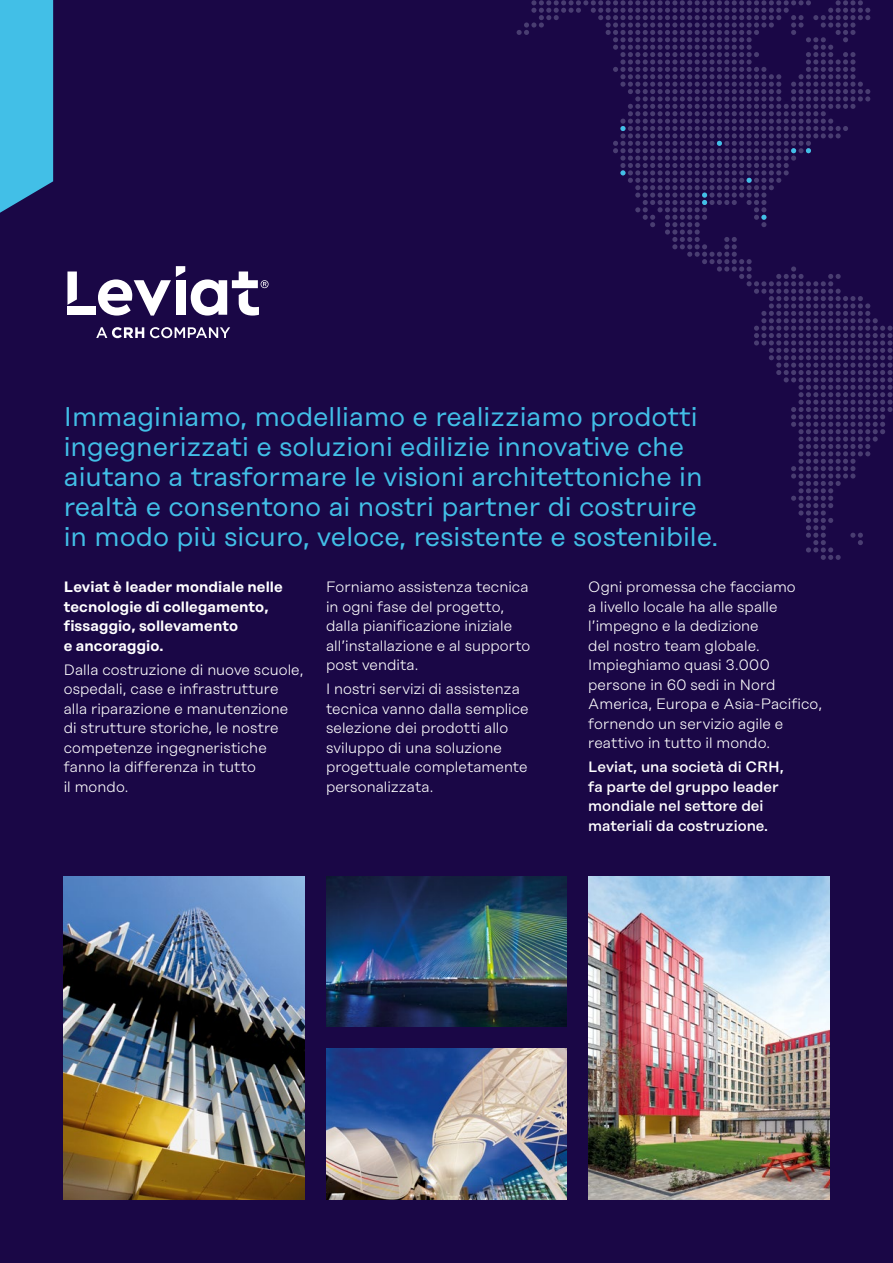
<style>
.page{position:relative;width:893px;height:1263px;background:#1a0746}
.page>*{position:absolute;margin:0;border:0;box-sizing:border-box;transform-origin:0 0}
.t1{font:27px/30px "Rational Display";color:#42bfe7}
.t2{font:300 15px/19.5px "Rational Display";letter-spacing:.005em;color:#fff}
.t3{font:500 15px/19.5px "Rational Display";color:#fff}
.t4{font:600 15px/19.5px "Rational Display";letter-spacing:.005em;color:#fff}
</style>
<div class="page">
<svg style="left:517px;top:0;width:376px;height:560px"></svg>
<svg style="left:0;top:0;width:53px;height:213px;background:#3fb1da"></svg>
<img style="left:64px;top:876px;width:241px;height:323px">
<img style="left:326px;top:1048px;width:241px;height:151px">
<img style="left:326px;top:876px;width:241px;height:151px">
<img style="left:588px;top:876px;width:241px;height:323px">
<svg style="left:96px;top:327px;width:48px;height:11px"></svg>
<svg style="left:150px;top:327px;width:80px;height:11px"></svg>
<div style="left:67px;top:306px;width:29px;height:9px;background:#fff"></div>
<svg style="left:67px;top:271px;width:10px;height:34px"></svg>
<svg style="left:98px;top:266px;width:87px;height:50px"></svg>
<svg style="left:191px;top:271px;width:78px;height:45px"></svg>
<p class="t1" style="left:64px;top:401px;width:656px">Immaginiamo, modelliamo e realizziamo prodotti ingegnerizzati e soluzioni edilizie innovative che aiutano a trasformare le visioni architettoniche in realtà e consentono ai nostri partner di costruire in modo più sicuro, veloce, resistente e sostenibile.</p>
<p class="t4" style="left:64px;top:577px;width:221px">Leviat è leader mondiale nelle tecnologie di collegamento, fissaggio, sollevamento<br>e ancoraggio.</p>
<p class="t2" style="left:64px;top:660px;width:241px">Dalla costruzione di nuove scuole, ospedali, case e infrastrutture alla riparazione e manutenzione di strutture storiche, le nostre competenze ingegneristiche fanno la differenza in tutto<br>il mondo.</p>
<p class="t2" style="left:326px;top:577px;width:206px">Forniamo assistenza tecnica in ogni fase del progetto, dalla pianificazione iniziale all’installazione e al supporto post vendita.</p>
<p class="t2" style="left:326px;top:679px;width:204px">I nostri servizi di assistenza tecnica vanno dalla semplice selezione dei prodotti allo sviluppo di una soluzione progettuale completamente personalizzata.</p>
<p class="t2" style="left:588px;top:577px;width:235px">Ogni promessa che facciamo<br>a livello locale ha alle spalle l’impegno e la dedizione<br>del nostro team globale.<br>Impieghiamo quasi 3.000 persone in 60 sedi in Nord<br>America, Europa e Asia-Pacifico, fornendo un servizio agile e reattivo in tutto il mondo.</p>
<p class="t3" style="left:588px;top:757px;width:197px">Leviat, una società di CRH, fa parte del gruppo leader mondiale nel settore dei materiali da costruzione.</p>
</div>
